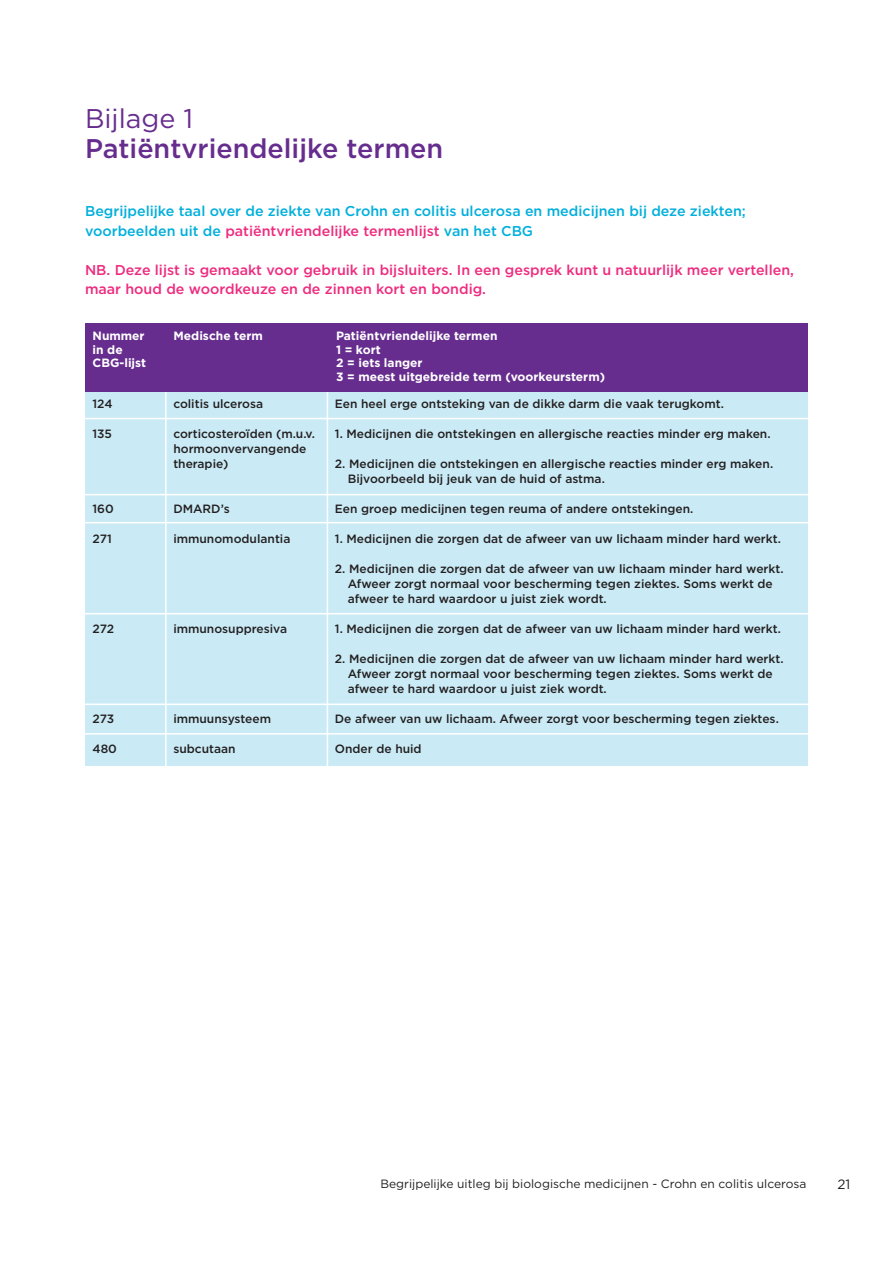
<style>
.page{position:relative;width:893px;height:1263px;background:#fff}
.page>*{position:absolute;margin:0;border:0;box-sizing:border-box;transform-origin:0 0}
.t1{font:500 27px "Gotham";color:#662d8e}
.t2{font:27px "Gotham";color:#662d8e}
.t3{font:500 14.25px/19.5px "Gotham";color:#00afdc}
.t4{font:500 14.25px/19.5px "Gotham";color:#ee2c7f}
.t5{font:13.5px "Gotham";color:#231f20}
.t6{font:500 12px/15px "Gotham";color:#231f20}
.t7{font:700 12px/13.5px "Gotham";color:#fff}
.t8{font:12px "Gotham";color:#231f20}
.s1{color:#ee2c7f}
</style>
<div class="page">
<div style="left:85px;top:391px;width:81px;height:374px;background:#caebf6"></div>
<div style="left:166px;top:391px;width:161px;height:374px;background:#caebf6"></div>
<div style="left:327px;top:391px;width:481px;height:374px;background:#caebf6"></div>
<hr style="left:165px;top:391px;width:2px;height:795px;background:#fff">
<hr style="left:327px;top:391px;width:1px;height:795px;background:#fff">
<hr style="left:85px;top:418px;width:723px;height:1px;background:#fff">
<hr style="left:85px;top:494px;width:723px;height:1px;background:#fff">
<hr style="left:85px;top:522px;width:723px;height:1px;background:#fff">
<hr style="left:85px;top:613px;width:723px;height:1px;background:#fff">
<hr style="left:85px;top:703px;width:723px;height:2px;background:#fff">
<hr style="left:85px;top:733px;width:723px;height:1px;background:#fff">
<div style="left:85px;top:323px;width:723px;height:68px;background:#662d8e"></div>
<h1 class="t2" style="left:85px;top:109px;width:110px">Bijlage 1</h1>
<h1 class="t1" style="left:85px;top:139px;width:360px">Patiëntvriendelijke termen</h1>
<p class="t3" style="left:85px;top:203px;width:662px">Begrijpelijke taal over de ziekte van Crohn en colitis ulcerosa en medicijnen bij deze ziekten; voorbeelden uit de <span class="s1">patiëntvriendelijke termenlijst</span> van het CBg</p>
<p class="t4" style="left:85px;top:261px;width:710px">nB. deze lijst is gemaakt voor gebruik in bijsluiters. in een gesprek kunt u natuurlijk meer vertellen, maar houd de woordkeuze en de zinnen kort en bondig.</p>
<p class="t7" style="left:93px;top:330px;width:54px">Nummer</p>
<p class="t7" style="left:173px;top:330px;width:91px">Medische term</p>
<p class="t7" style="left:336px;top:330px;width:163px">Patiëntvriendelijke termen</p>
<p class="t7" style="left:93px;top:344px;width:32px">in de</p>
<p class="t7" style="left:336px;top:344px;width:46px">1 = kort</p>
<p class="t7" style="left:93px;top:357px;width:55px">CBG-lijst</p>
<p class="t7" style="left:336px;top:357px;width:271px">2 = iets langer<br>3 = meest uitgebreide term (voorkeursterm)</p>
<p class="t6" style="left:93px;top:398px;width:22px">124</p>
<p class="t6" style="left:93px;top:428px;width:21px">135</p>
<p class="t6" style="left:93px;top:503px;width:23px">160</p>
<p class="t6" style="left:93px;top:533px;width:21px">271</p>
<p class="t6" style="left:93px;top:623px;width:23px">272</p>
<p class="t6" style="left:93px;top:713px;width:23px">273</p>
<p class="t6" style="left:93px;top:743px;width:26px">480</p>
<p class="t6" style="left:173px;top:398px;width:91px">colitis ulcerosa</p>
<p class="t6" style="left:173px;top:428px;width:143px">corticosteroïden (m.u.v. hormoonvervangende therapie)</p>
<p class="t6" style="left:173px;top:503px;width:58px">dMard’s</p>
<p class="t6" style="left:173px;top:533px;width:119px">immunomodulantia</p>
<p class="t6" style="left:173px;top:623px;width:115px">immunosuppresiva</p>
<p class="t6" style="left:173px;top:713px;width:99px">immuunsysteem</p>
<p class="t6" style="left:173px;top:743px;width:64px">subcutaan</p>
<p class="t6" style="left:335px;top:398px;width:391px">een heel erge ontsteking van de dikke darm die vaak terugkomt.</p>
<p class="t6" style="left:335px;top:428px;width:437px">1. Medicijnen die ontstekingen en allergische reacties minder erg maken.</p>
<p class="t6" style="left:348px;top:458px;width:427px;text-indent:-13px">2. Medicijnen die ontstekingen en allergische reacties minder erg maken.<br>Bijvoorbeeld bij jeuk van de huid of astma.</p>
<p class="t6" style="left:335px;top:503px;width:360px">een groep medicijnen tegen reuma of andere ontstekingen.</p>
<p class="t6" style="left:335px;top:533px;width:447px">1. Medicijnen die zorgen dat de afweer van uw lichaam minder hard werkt.</p>
<p class="t6" style="left:348px;top:563px;width:437px;text-indent:-13px">2. Medicijnen die zorgen dat de afweer van uw lichaam minder hard werkt. afweer zorgt normaal voor bescherming tegen ziektes. Soms werkt de afweer te hard waardoor u juist ziek wordt.</p>
<p class="t6" style="left:335px;top:623px;width:447px">1. Medicijnen die zorgen dat de afweer van uw lichaam minder hard werkt.</p>
<p class="t6" style="left:348px;top:653px;width:437px;text-indent:-13px">2. Medicijnen die zorgen dat de afweer van uw lichaam minder hard werkt. afweer zorgt normaal voor bescherming tegen ziektes. Soms werkt de afweer te hard waardoor u juist ziek wordt.</p>
<p class="t6" style="left:335px;top:713px;width:445px">de afweer van uw lichaam. afweer zorgt voor bescherming tegen ziektes.</p>
<p class="t6" style="left:335px;top:743px;width:88px">Onder de huid</p>
<p class="t8" style="left:380px;top:1179px;width:428px">Begrijpelijke uitleg bij biologische medicijnen - Crohn en colitis ulcerosa</p>
<p class="t5" style="left:837px;top:1179px;width:14px">21</p>
</div>
